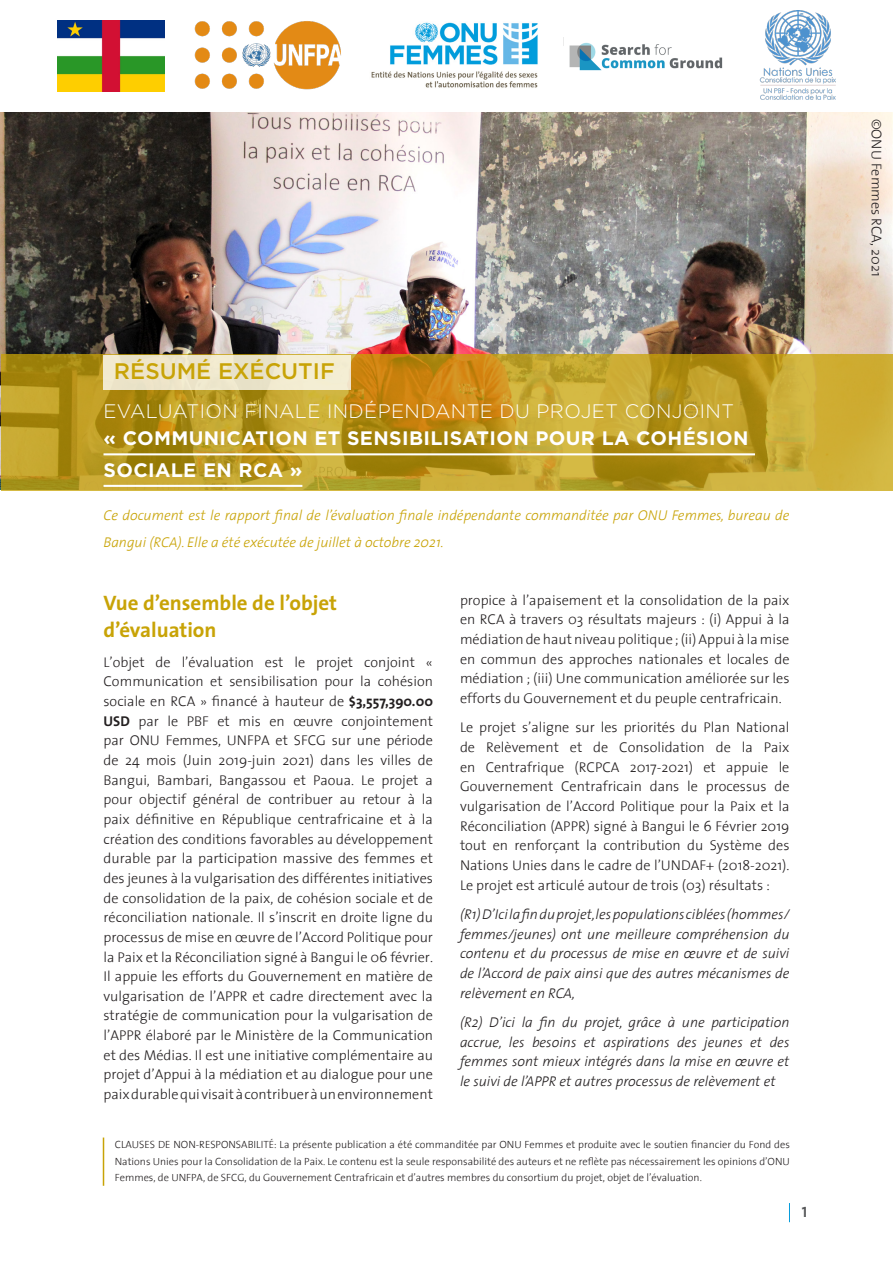
<style>
.page{position:relative;width:893px;height:1263px;background:#fff}
.page>*{position:absolute;margin:0;border:0;box-sizing:border-box;transform-origin:0 0}
.CHAPTER_TITLE_Orange{font:500 22.5px "Gotham";color:#c8a306}
.Subhead_Level_1__Cha{font:700 21px/27px "The Sans";color:#c8a306}
.Technical_Publicatio{font:700 19.5px/31.5px "Gotham";letter-spacing:.02em;color:#fff}
.Technical_Publicatio-2{font:300 19.5px "Gotham";letter-spacing:.02em;color:#fff}
.t1{font:15px "The Sans Bold Caps";color:#57585a}
.BODY_TEXT__ITALIC_OR{font:300 14.25px/19.6px "The Sans";color:#231f20;text-align:justify}
.BODY_TEXT__ITALIC_OR-2{font:italic 300 14.25px/19.6px "The Sans";color:#231f20;text-align:justify}
.BODY_TEXT__ITALIC_OR-3{font:italic 300 14.25px/27px "The Sans";color:#c8a306}
.BODY_TEXT__ITALIC_OR-4{font:300 10.5px/16.5px "The Sans";color:#231f20;text-align:justify}
.s1{font-weight:700}
</style>
<div class="page">
<svg style="left:789px;top:1203px;width:1px;height:19px"></svg>
<img style="left:0;top:112px;width:893px;height:377px">
<svg style="left:1px;top:355px;width:891px;height:136px;background:#bd9a24"></svg>
<div style="left:104px;top:355px;width:247px;height:35px;background:#efe6cb"></div>
<hr style="left:104px;top:453px;width:651px;height:2px;background:#fff">
<hr style="left:104px;top:485px;width:198px;height:2px;background:#fff">
<hr style="left:103px;top:1137px;width:1px;height:49px;background:#c8a306">
<img style="left:194px;top:21px;width:147px;height:69px">
<img style="left:58px;top:20px;width:106px;height:71px">
<img style="left:760px;top:11px;width:75px;height:89px">
<img style="left:371px;top:22px;width:167px;height:66px">
<img style="left:569px;top:42px;width:154px;height:29px">
<p class="CHAPTER_TITLE_Orange" style="left:114px;top:357px;width:222px">RÉSUMÉ EXÉCUTIF</p>
<p class="Technical_Publicatio-2" style="left:104px;top:401px;width:632px">EVALUATION FINALE INDÉPENDANTE DU PROJET CONJOINT</p>
<p class="Technical_Publicatio" style="left:104px;top:422px;width:646px">« COMMUNICATION ET SENSIBILISATION POUR LA COHÉSION<br>SOCIALE EN RCA »</p>
<p class="BODY_TEXT__ITALIC_OR-3" style="left:104px;top:501px;width:687px">Ce document est le rapport final de l’évaluation finale indépendante commanditée par ONU Femmes, bureau de<br>Bangui (RCA). Elle a été exécutée de juillet à octobre 2021.</p>
<p class="Subhead_Level_1__Cha" style="left:104px;top:588px;width:235px">Vue d’ensemble de l’objet d’évaluation</p>
<p class="BODY_TEXT__ITALIC_OR" style="left:104px;top:652px;width:331px">L’objet de l’évaluation est le projet conjoint « Communication et sensibilisation pour la cohésion sociale en RCA » financé à hauteur de <span class="s1">$3,557,390.00<br>USD</span> par le PBF et mis en œuvre conjointement par ONU Femmes, UNFPA et SFCG sur une période de 24 mois (Juin 2019-juin 2021) dans les villes de Bangui, Bambari, Bangassou et Paoua. Le projet a pour objectif général de contribuer au retour à la paix définitive en République centrafricaine et à la création des conditions favorables au développement durable par la participation massive des femmes et des jeunes à la vulgarisation des différentes initiatives de consolidation de la paix, de cohésion sociale et de réconciliation nationale. Il s’inscrit en droite ligne du processus de mise en œuvre de l’Accord Politique pour la Paix et la Réconciliation signé à Bangui le 06 février.<br>Il appuie les efforts du Gouvernement en matière de vulgarisation de l’APPR et cadre directement avec la stratégie de communication pour la vulgarisation de l’APPR élaboré par le Ministère de la Communication et des Médias. Il est une initiative complémentaire au projet d’Appui à la médiation et au dialogue pour une paix durable qui visait à contribuer à un environnement</p>
<p class="BODY_TEXT__ITALIC_OR" style="left:460px;top:589px;width:331px">propice à l’apaisement et la consolidation de la paix en RCA à travers 03 résultats majeurs : (i) Appui à la médiation de haut niveau politique ; (ii) Appui à la mise en commun des approches nationales et locales de médiation ; (iii) Une communication améliorée sur les efforts du Gouvernement et du peuple centrafricain.</p>
<p class="BODY_TEXT__ITALIC_OR" style="left:460px;top:717px;width:331px">Le projet s’aligne sur les priorités du Plan National de Relèvement et de Consolidation de la Paix en Centrafrique (RCPCA 2017-2021) et appuie le Gouvernement Centrafricain dans le processus de vulgarisation de l’Accord Politique pour la Paix et la Réconciliation (APPR) signé à Bangui le 6 Février 2019 tout en renforçant la contribution du Système des Nations Unies dans le cadre de l’UNDAF+ (2018-2021).<br>Le projet est articulé autour de trois (03) résultats :</p>
<p class="BODY_TEXT__ITALIC_OR-2" style="left:460px;top:904px;width:331px">(R1) D’Ici la fin du projet, les populations ciblées (hommes/ femmes/jeunes) ont une meilleure compréhension du contenu et du processus de mise en œuvre et de suivi de l’Accord de paix ainsi que des autres mécanismes de relèvement en RCA,</p>
<p class="BODY_TEXT__ITALIC_OR-2" style="left:460px;top:1012px;width:331px">(R2) D’ici la fin du projet, grâce à une participation accrue, les besoins et aspirations des jeunes et des femmes sont mieux intégrés dans la mise en œuvre et le suivi de l’APPR et autres processus de relèvement et</p>
<p class="BODY_TEXT__ITALIC_OR-4" style="left:115px;top:1136px;width:676px">CLAUSES DE NON-RESPONSABILITÉ: La présente publication a été commanditée par ONU Femmes et produite avec le soutien financier du Fond des Nations Unies pour la Consolidation de la Paix. Le contenu est la seule responsabilité des auteurs et ne reflète pas nécessairement les opinions d’ONU Femmes, de UNFPA, de SFCG, du Gouvernement Centrafricain et d’autres membres du consortium du projet, objet de l’évaluation.</p>
<p class="t1" style="left:802px;top:1199px;width:7px">1</p>
<p class="BODY_TEXT__ITALIC_OR" style="left:887px;top:119px;width:159px;rotate:90deg">©ONU Femmes RCA, 2021</p>
</div>
